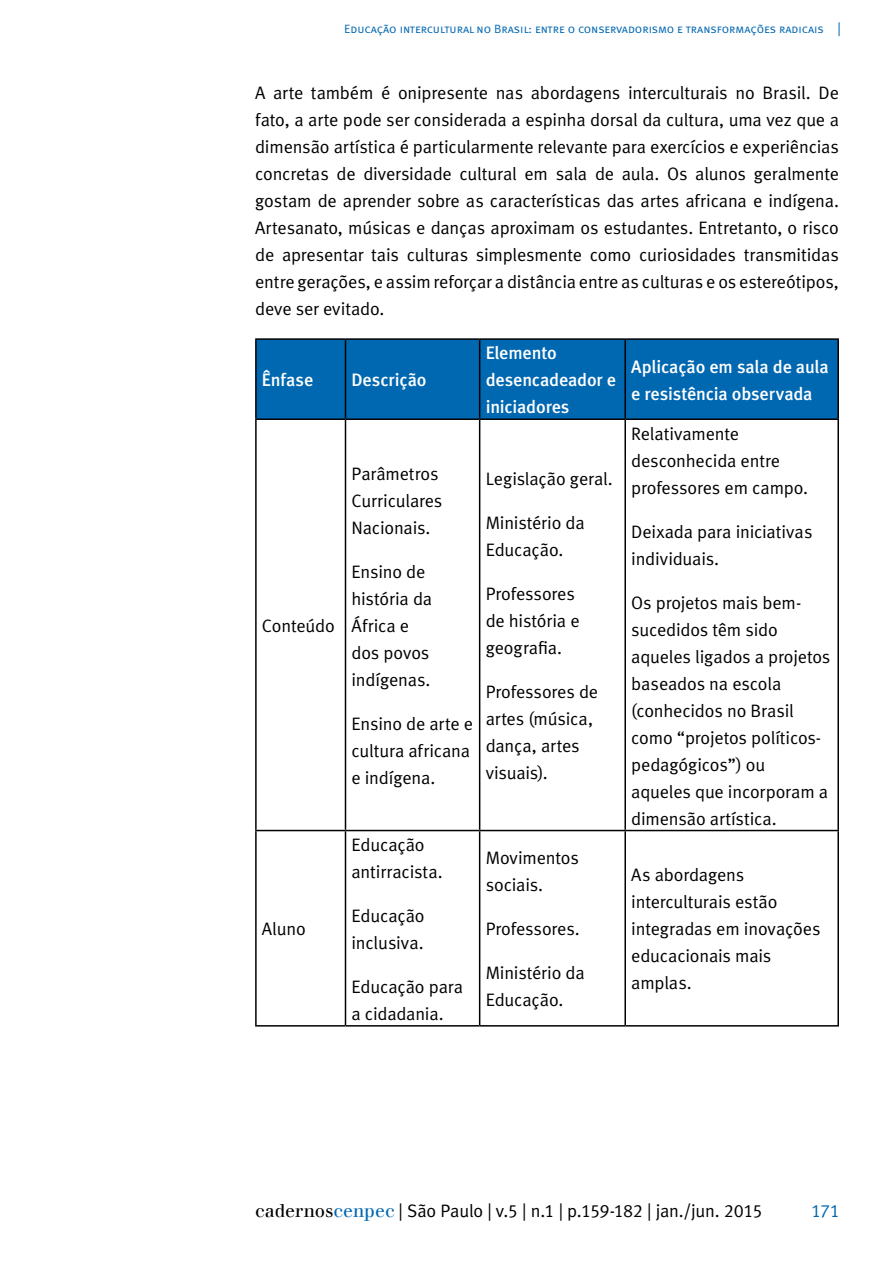
<style>
.page{position:relative;width:893px;height:1263px;background:#fff}
.page>*{position:absolute;margin:0;border:0;box-sizing:border-box;transform-origin:0 0}
.t1{font:18px/27px "Meta Normal LF";letter-spacing:-.01em;color:#000}
.t2{font:18px/27px "Meta Medium LF";letter-spacing:-.01em;color:#fff}
.t3{font:18px "Meta Normal LF";color:#0067b1}
.t4{font:12px "Meta Normal LF Caps";color:#0067b1}
.s1{font-family:"Walbaum"}
.s2{font-family:"Walbaum";color:#0067b1}
</style>
<div class="page">
<svg style="left:839px;top:22px;width:1px;height:14px"></svg>
<div style="left:257px;top:340px;width:580px;height:78px;background:#0067b1"></div>
<hr style="left:255px;top:338px;width:90px;height:2px;background:#000">
<hr style="left:255px;top:340px;width:2px;height:78px;background:#000">
<hr style="left:345px;top:338px;width:135px;height:2px;background:#000">
<hr style="left:345px;top:340px;width:1px;height:78px;background:#000">
<hr style="left:480px;top:338px;width:145px;height:2px;background:#000">
<hr style="left:479px;top:340px;width:1px;height:78px;background:#000">
<hr style="left:625px;top:338px;width:214px;height:2px;background:#000">
<hr style="left:624px;top:340px;width:2px;height:78px;background:#000">
<hr style="left:837px;top:340px;width:2px;height:78px;background:#000">
<hr style="left:255px;top:418px;width:90px;height:2px;background:#000">
<hr style="left:255px;top:420px;width:2px;height:410px;background:#000">
<hr style="left:345px;top:418px;width:135px;height:2px;background:#000">
<hr style="left:345px;top:420px;width:1px;height:410px;background:#000">
<hr style="left:480px;top:418px;width:145px;height:2px;background:#000">
<hr style="left:479px;top:420px;width:1px;height:410px;background:#000">
<hr style="left:625px;top:418px;width:214px;height:2px;background:#000">
<hr style="left:624px;top:420px;width:2px;height:410px;background:#000">
<hr style="left:837px;top:420px;width:2px;height:410px;background:#000">
<hr style="left:255px;top:830px;width:90px;height:1px;background:#000">
<hr style="left:255px;top:831px;width:2px;height:194px;background:#000">
<hr style="left:345px;top:830px;width:135px;height:1px;background:#000">
<hr style="left:345px;top:831px;width:1px;height:194px;background:#000">
<hr style="left:480px;top:830px;width:145px;height:1px;background:#000">
<hr style="left:479px;top:831px;width:1px;height:194px;background:#000">
<hr style="left:625px;top:830px;width:214px;height:1px;background:#000">
<hr style="left:624px;top:831px;width:2px;height:194px;background:#000">
<hr style="left:837px;top:831px;width:2px;height:194px;background:#000">
<hr style="left:255px;top:1025px;width:90px;height:1px;background:#000">
<hr style="left:345px;top:1025px;width:135px;height:1px;background:#000">
<hr style="left:480px;top:1025px;width:145px;height:1px;background:#000">
<hr style="left:625px;top:1025px;width:214px;height:1px;background:#000">
<p class="t4" style="left:344px;top:22px;width:481px">Educação intercultural no Brasil: entre o conservadorismo e transformações radicais</p>
<p class="t1" style="left:255px;top:79px;width:585px;text-align:justify">A arte também é onipresente nas abordagens interculturais no Brasil. De fato, a arte pode ser considerada a espinha dorsal da cultura, uma vez que a dimensão artística é particularmente relevante para exercícios e experiências concretas de diversidade cultural em sala de aula. Os alunos geralmente gostam de aprender sobre as características das artes africana e indígena.<br>Artesanato, músicas e danças aproximam os estudantes. Entretanto, o risco de apresentar tais culturas simplesmente como curiosidades transmitidas entre gerações, e assim reforçar a distância entre as culturas e os estereótipos, deve ser evitado.</p>
<p class="t2" style="left:262px;top:366px;width:53px">Ênfase</p>
<p class="t2" style="left:351px;top:366px;width:76px">Descrição</p>
<p class="t2" style="left:486px;top:339px;width:132px">Elemento desencadeador e iniciadores</p>
<p class="t1" style="left:262px;top:612px;width:74px">Conteúdo</p>
<p class="t1" style="left:351px;top:460px;width:92px">Parâmetros<br>Curriculares<br>Nacionais.</p>
<p class="t1" style="left:351px;top:558px;width:82px">Ensino de história da<br>África e dos povos indígenas.</p>
<p class="t1" style="left:351px;top:710px;width:123px">Ensino de arte e cultura africana e indígena.</p>
<p class="t1" style="left:486px;top:465px;width:129px">Legislação geral.</p>
<p class="t1" style="left:486px;top:509px;width:101px">Ministério da<br>Educação.</p>
<p class="t1" style="left:486px;top:580px;width:95px">Professores de história e geografia.</p>
<p class="t1" style="left:486px;top:678px;width:114px">Professores de artes (música, dança, artes visuais).</p>
<p class="t1" style="left:262px;top:915px;width:45px">Aluno</p>
<p class="t1" style="left:351px;top:831px;width:93px">Educação antirracista.</p>
<p class="t1" style="left:351px;top:902px;width:75px">Educação inclusiva.</p>
<p class="t1" style="left:351px;top:973px;width:113px">Educação para a cidadania.</p>
<p class="t1" style="left:486px;top:844px;width:95px">Movimentos sociais.</p>
<p class="t1" style="left:486px;top:915px;width:96px">Professores.</p>
<p class="t1" style="left:486px;top:959px;width:101px">Ministério da<br>Educação.</p>
<p class="t2" style="left:631px;top:353px;width:199px">Aplicação em sala de aula e resistência observada</p>
<p class="t1" style="left:631px;top:419px;width:178px">Relativamente desconhecida entre professores em campo.</p>
<p class="t1" style="left:631px;top:518px;width:183px">Deixada para iniciativas individuais.</p>
<p class="t1" style="left:631px;top:589px;width:201px">Os projetos mais bem&shy;sucedidos têm sido aqueles ligados a projetos baseados na escola (conhecidos no Brasil como “projetos políticos&shy;pedagógicos”) ou<br>aqueles que incorporam a dimensão artística.</p>
<p class="t1" style="left:631px;top:861px;width:191px">As abordagens interculturais estão integradas em inovações educacionais mais amplas.</p>
<p class="t1" style="left:255px;top:1197px;width:509px"><span class="s1">cadernos</span><span class="s2">cenpec</span> | São Paulo | v.5 | n.1 | p.159-182 | jan./jun. 2015</p>
<p class="t3" style="left:811px;top:1200px;width:30px">171</p>
</div>
